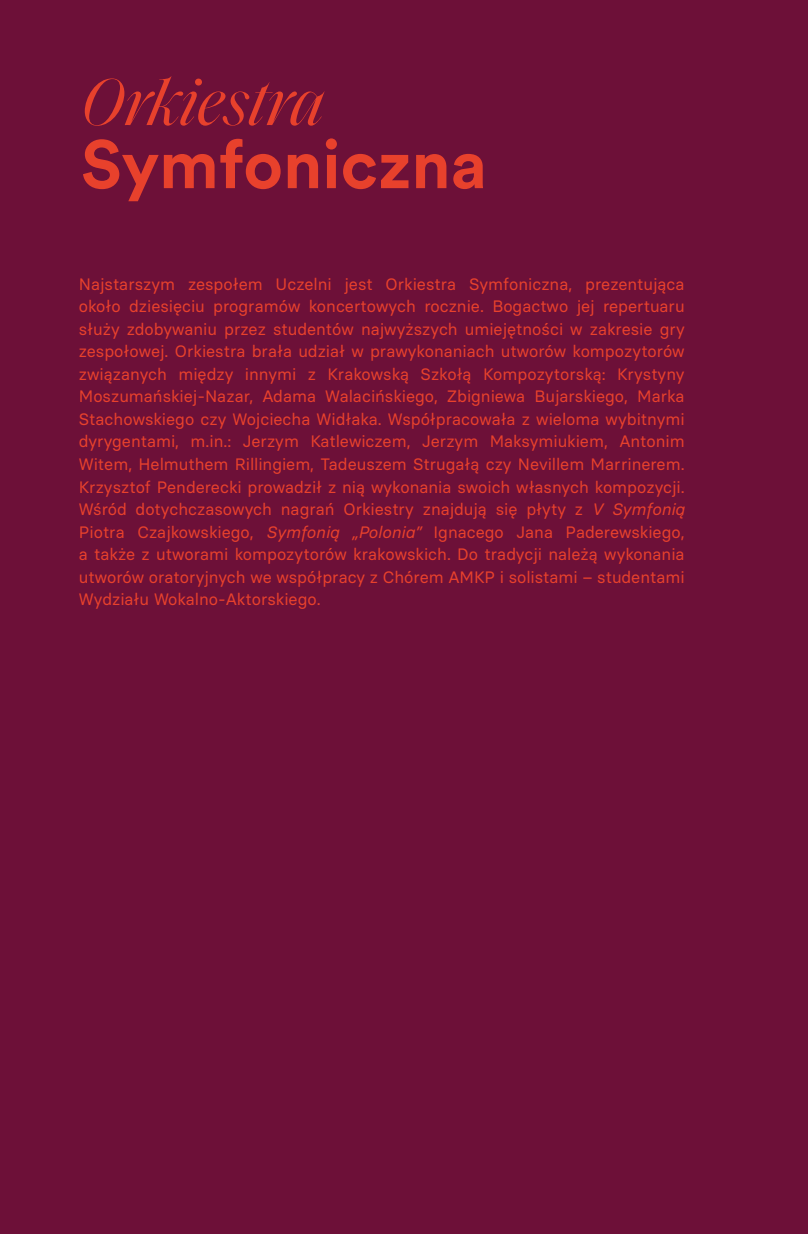
<style>
.page{position:relative;width:808px;height:1234px;background:#fff}
.page>*{position:absolute;margin:0;border:0;box-sizing:border-box;transform-origin:0 0}
.t1{font:700 67.5px "Circular XX";color:#e8412c}
.t2{font:italic 67.5px "Saol Display";letter-spacing:-.01em;color:#e8412c}
.t3{font:16.5px/22.5px "Basier Square";color:#e8412c;text-align:justify}
.s1{font-style:italic}
</style>
<div class="page">
<div style="left:0;top:0;width:808px;height:1233px;background:#6d1038"></div>
<h1 class="t2" style="left:81px;top:54px;width:246px">Orkiestra</h1>
<h1 class="t1" style="left:81px;top:118px;width:408px">Symfoniczna</h1>
<p class="t3" style="left:79px;top:272px;width:607px">Najstarszym zespołem Uczelni jest Orkiestra Symfoniczna, prezentująca około dziesięciu programów koncertowych rocznie. Bogactwo jej repertuaru służy zdobywaniu przez studentów najwyższych umiejętności w zakresie gry zespołowej. Orkiestra brała udział w prawykonaniach utworów kompozytorów związanych między innymi z Krakowską Szkołą Kompozytorską: Krystyny Moszumańskiej-Nazar, Adama Walacińskiego, Zbigniewa Bujarskiego, Marka Stachowskiego czy Wojciecha Widłaka. Współpracowała z wieloma wybitnymi dyrygentami, m.in.: Jerzym Katlewiczem, Jerzym Maksymiukiem, Antonim Witem, Helmuthem Rillingiem, Tadeuszem Strugałą czy Nevillem Marrinerem.<br>Krzysztof Penderecki prowadził z nią wykonania swoich własnych kompozycji.<br>Wśród dotychczasowych nagrań Orkiestry znajdują się płyty z <span class="s1">V Symfonią </span>Piotra Czajkowskiego, <span class="s1">Symfonią „Polonia”</span> Ignacego Jana Paderewskiego, a także z utworami kompozytorów krakowskich. Do tradycji należą wykonania utworów oratoryjnych we współpracy z Chórem AMKP i solistami – studentami Wydziału Wokalno-Aktorskiego.</p>
</div>
